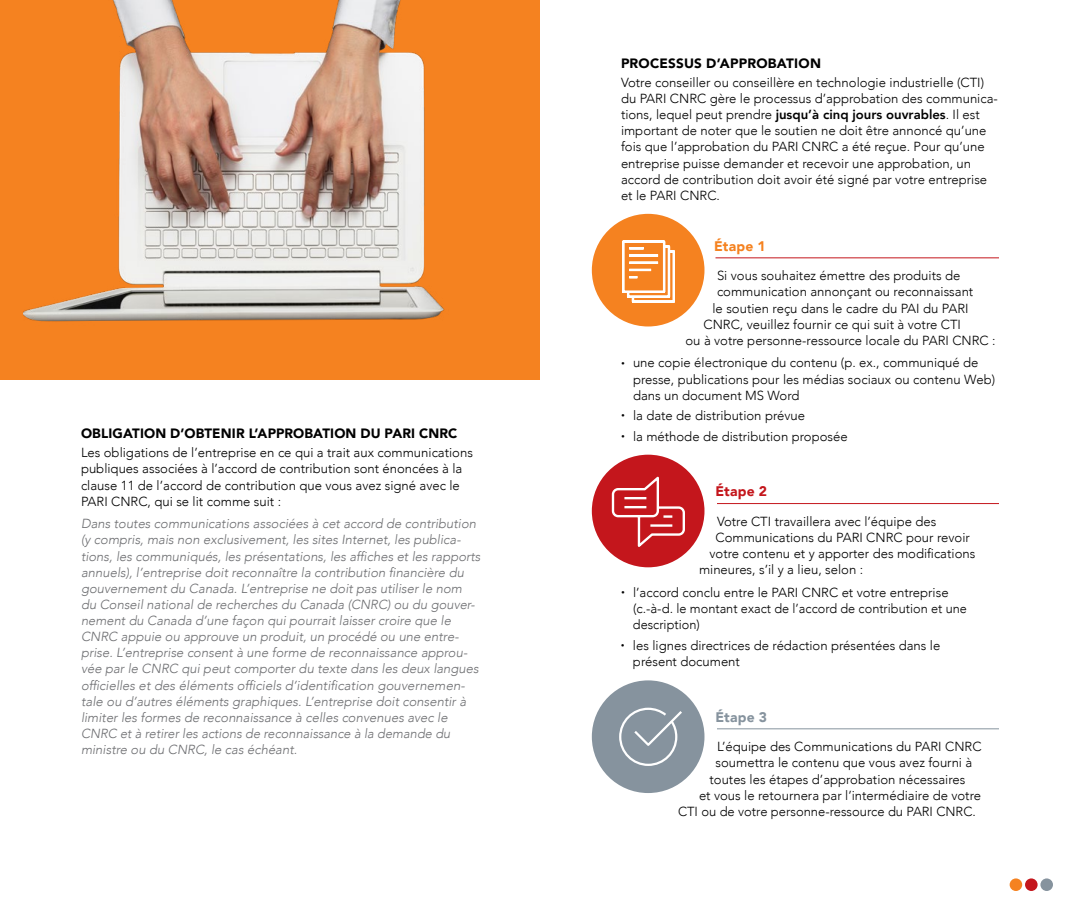
<style>
.page{position:relative;width:1080px;height:918px;background:#fff}
.page>*{position:absolute;margin:0;border:0;box-sizing:border-box;transform-origin:0 0}
.t1{font:900 13.8px "Avenir";letter-spacing:.015em;color:#f58220}
.t2{font:900 13.8px "Avenir";letter-spacing:.015em;color:#c4161c}
.t3{font:900 13.8px "Avenir";letter-spacing:.015em;color:#86939e}
.t4{font:900 13.5px "Avenir";letter-spacing:.01em;color:#000}
.t5{font:300 13.2px/16.2px "Avenir";color:#000}
.t6{font:italic 300 13.2px/16px "Avenir";color:#6d6e71}
.s1{font-weight:800}
.s2{font-weight:900}
</style>
<div class="page">
<hr style="left:716px;top:257px;width:283px;height:1px;background:#c4161c">
<hr style="left:717px;top:503px;width:282px;height:1px;background:#c4161c">
<hr style="left:717px;top:728px;width:282px;height:1px;background:#86939e">
<div style="left:0;top:0;width:540px;height:379px;background:#f58220"></div>
<img style="left:24px;top:0;width:421px;height:322px">
<div style="left:592px;top:214px;width:112px;height:112px;background:#f58220;border-radius:50%"></div>
<div style="left:592px;top:680px;width:112px;height:113px;background:#86939e;border-radius:50%"></div>
<div style="left:592px;top:455px;width:112px;height:112px;background:#c4161c;border-radius:50%"></div>
<svg style="left:622px;top:240px;width:53px;height:63px"></svg>
<svg style="left:611px;top:476px;width:74px;height:71px"></svg>
<svg style="left:619px;top:707px;width:63px;height:59px"></svg>
<div style="left:1010px;top:878px;width:12px;height:13px;background:#f58220;border-radius:50%"></div>
<div style="left:1025px;top:878px;width:13px;height:13px;background:#c4161c;border-radius:50%"></div>
<div style="left:1040px;top:878px;width:13px;height:13px;background:#86939e;border-radius:50%"></div>
<p class="t4" style="left:81px;top:422px;width:378px">OBLIGATION D’OBTENIR L’APPROBATION DU PARI CNRC</p>
<p class="t5" style="left:81px;top:445px;width:394px">Les obligations de l’entreprise en ce qui a trait aux communications publiques associées à l’accord de contribution sont énoncées à la clause 11 de l’accord de contribution que vous avez signé avec le PARI CNRC, qui se lit comme suit :</p>
<p class="t6" style="left:81px;top:516px;width:401px">Dans toutes communications associées à cet accord de contribution (y compris, mais non exclusivement, les sites Internet, les publica&shy;tions, les communiqués, les présentations, les affiches et les rapports annuels), l’entreprise doit reconnaître la contribution financière du gouvernement du Canada. L’entreprise ne doit pas utiliser le nom du Conseil national de recherches du Canada (CNRC) ou du gouver&shy;nement du Canada d’une façon qui pourrait laisser croire que le CNRC appuie ou approuve un produit, un procédé ou une entre&shy;prise. L’entreprise consent à une forme de reconnaissance approu&shy;vée par le CNRC qui peut comporter du texte dans les deux langues officielles et des éléments officiels d’identification gouvernemen&shy;tale ou d’autres éléments graphiques. L’entreprise doit consentir à limiter les formes de reconnaissance à celles convenues avec le CNRC et à retirer les actions de reconnaissance à la demande du ministre ou du CNRC, le cas échéant.</p>
<p class="t4" style="left:621px;top:51px;width:202px">PROCESSUS D’APPROBATION</p>
<p class="t5" style="left:621px;top:74px;width:378px">Votre conseiller ou conseillère en technologie industrielle (CTI) du PARI CNRC gère le processus d’approbation des communica&shy;tions, lequel peut prendre <span class="s1">jusqu’à cinq jours ouvrables</span>. Il est important de noter que le soutien ne doit être annoncé qu’une fois que l’approbation du PARI CNRC a été reçue. Pour qu’une entreprise puisse demander et recevoir une approbation, un accord de contribution doit avoir été signé par votre entreprise et le PARI CNRC.</p>
<p class="t1" style="left:714px;top:234px;width:53px">Étape 1</p>
<p class="t5" style="left:717px;top:268px;width:245px">Si vous souhaitez émettre des produits de</p>
<p class="t5" style="left:717px;top:284px;width:258px">communication annonçant ou reconnaissant</p>
<p class="t5" style="left:712px;top:300px;width:258px">le soutien reçu dans le cadre du PAI du PARI</p>
<p class="t5" style="left:703px;top:316px;width:259px">CNRC, veuillez fournir ce qui suit à votre CTI</p>
<p class="t5" style="left:686px;top:332px;width:312px">ou à votre personne-ressource locale du PARI CNRC :</p>
<p class="t5" style="left:633px;top:355px;width:364px;text-indent:-12px"><span class="s2">∙</span> une copie électronique du contenu (p. ex., communiqué de presse, publications pour les médias sociaux ou contenu Web) dans un document MS Word</p>
<p class="t5" style="left:621px;top:405px;width:228px;line-height:20.4px"><span class="s2">∙</span> la date de distribution prévue<br><span class="s2">∙</span> la méthode de distribution proposée</p>
<p class="t2" style="left:716px;top:480px;width:53px">Étape 2</p>
<p class="t5" style="left:717px;top:513px;width:221px">Votre CTI travaillera avec l’équipe des</p>
<p class="t5" style="left:716px;top:530px;width:256px">Communications du PARI CNRC pour revoir</p>
<p class="t5" style="left:710px;top:546px;width:267px">votre contenu et y apporter des modifications</p>
<p class="t5" style="left:699px;top:562px;width:166px">mineures, s’il y a lieu, selon :</p>
<p class="t5" style="left:633px;top:585px;width:335px;text-indent:-12px"><span class="s2">∙</span> l’accord conclu entre le PARI CNRC et votre entreprise (c.-à-d. le montant exact de l’accord de contribution et une description)</p>
<p class="t5" style="left:633px;top:637px;width:309px;text-indent:-12px"><span class="s2">∙</span> les lignes directrices de rédaction présentées dans le présent document</p>
<p class="t3" style="left:716px;top:705px;width:53px">Étape 3</p>
<p class="t5" style="left:717px;top:739px;width:266px">L’équipe des Communications du PARI CNRC</p>
<p class="t5" style="left:716px;top:755px;width:258px">soumettra le contenu que vous avez fourni à</p>
<p class="t5" style="left:710px;top:771px;width:257px">toutes les étapes d’approbation nécessaires</p>
<p class="t5" style="left:699px;top:787px;width:284px">et vous le retournera par l’intermédiaire de votre</p>
<p class="t5" style="left:678px;top:803px;width:299px">CTI ou de votre personne-ressource du PARI CNRC.</p>
</div>
